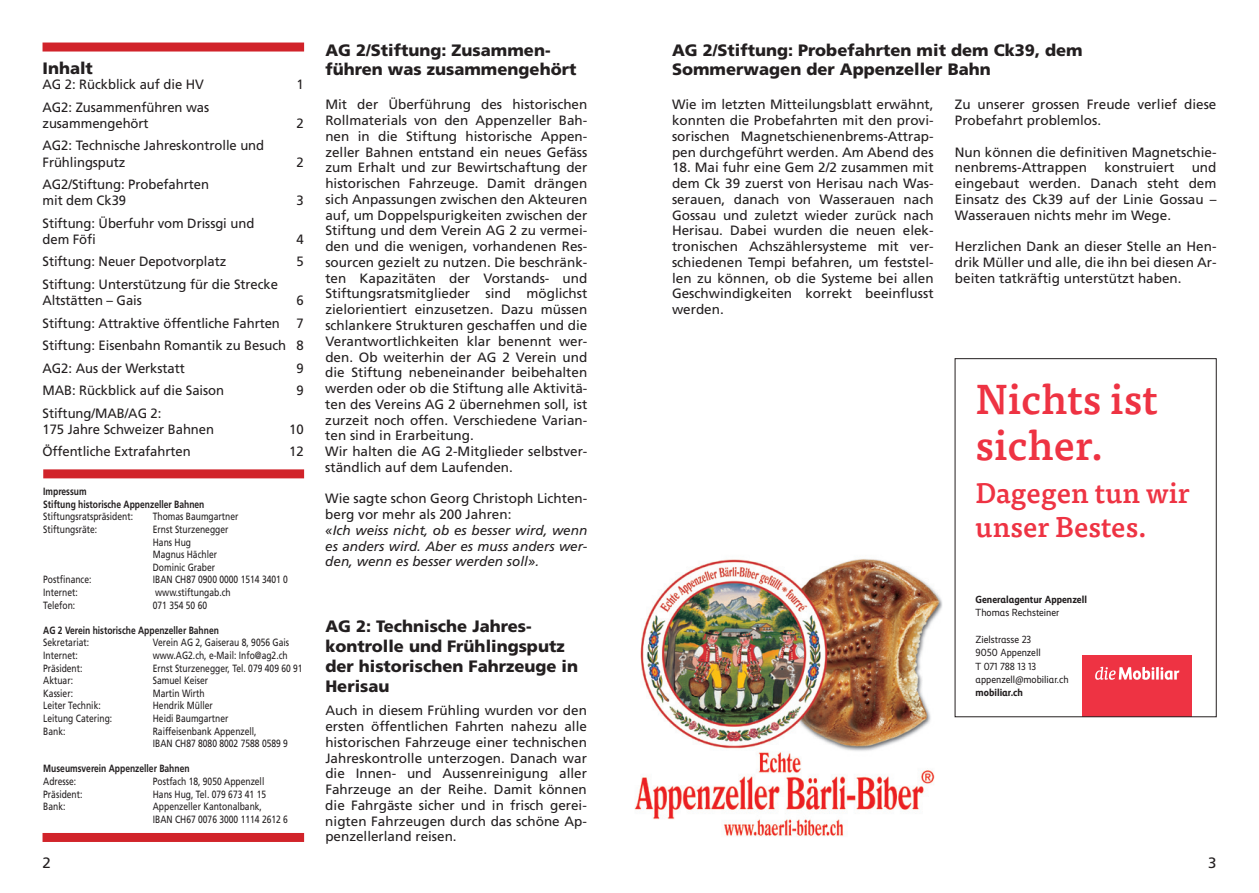
<style>
.page{position:relative;width:1259px;height:893px;background:#fff}
.page>*{position:absolute;margin:0;border:0;box-sizing:border-box;transform-origin:0 0}
.t1{font:500 41.55px/46px "Tisa Pro";color:#ee3343}
.t2{font:500 28.2px/33.9px "Tisa Pro";color:#ee3343}
.t3{font:900 16.5px/19.8px "Frutiger";color:#231f20}
.t4{font:15px "Frutiger";color:#231f20}
.t5{font:13.5px/15.8px "Frutiger";color:#231f20}
.t6{font:italic 13.5px/15.8px "Frutiger";color:#231f20;text-align:justify}
.t7{font:10.5px/12.6px "Frutiger";color:#231f20;scale:.81 1}
.t8{font:700 10.5px/12.6px "Frutiger";color:#231f20;scale:.81 1}
.t9{font:10.35px/13.4px "Mobiliar Realist";color:#231f20}
.t10{font:700 10.35px "Mobiliar Realist";color:#231f20}
</style>
<div class="page">
<div style="left:43px;top:43px;width:261px;height:9px;background:#d1232a"></div>
<div style="left:43px;top:469px;width:261px;height:9px;background:#d1232a"></div>
<div style="left:43px;top:833px;width:261px;height:9px;background:#d1232a"></div>
<img style="left:634px;top:559px;width:308px;height:278px">
<div style="left:1082px;top:655px;width:110px;height:62px;background:#ee3343"></div>
<svg style="left:1095px;top:667px;width:84px;height:13px"></svg>
<div style="left:955px;top:358px;width:261px;height:359px;border:1px solid #231f20"></div>
<p class="t3" style="left:43px;top:58px;width:52px">Inhalt</p>
<p class="t5" style="left:43px;top:77px;width:163px">AG 2: Rückblick auf die HV</p>
<p class="t5" style="left:296px;top:77px;width:9px">1</p>
<p class="t5" style="left:43px;top:99px;width:168px;line-height:16.2px">AG2: Zusammenführen was zusammengehört</p>
<p class="t5" style="left:296px;top:115px;width:9px">2</p>
<p class="t5" style="left:43px;top:138px;width:223px;line-height:16.2px">AG2: Technische Jahreskontrolle und<br>Frühlingsputz</p>
<p class="t5" style="left:43px;top:176px;width:168px;line-height:16.2px">AG2/Stiftung: Probefahrten mit dem Ck39</p>
<p class="t5" style="left:43px;top:215px;width:213px;line-height:16.2px">Stiftung: Überfuhr vom Drissgi und dem Föfi</p>
<p class="t5" style="left:296px;top:154px;width:9px">2</p>
<p class="t5" style="left:296px;top:193px;width:9px">3</p>
<p class="t5" style="left:296px;top:231px;width:9px">4</p>
<p class="t5" style="left:43px;top:254px;width:185px">Stiftung: Neuer Depotvorplatz</p>
<p class="t5" style="left:296px;top:254px;width:9px">5</p>
<p class="t5" style="left:43px;top:276px;width:237px;line-height:16.2px">Stiftung: Unterstützung für die Strecke<br>Altstätten – Gais</p>
<p class="t5" style="left:43px;top:289px;width:262px;line-height:22.5px;text-align:justify;text-indent:254px">6<br>Stiftung: Attraktive öffentliche Fahrten 7<br>Stiftung: Eisenbahn Romantik zu Besuch 8<br>AG2: Aus der Werkstatt</p>
<p class="t5" style="left:296px;top:360px;width:9px">9</p>
<p class="t5" style="left:43px;top:383px;width:183px">MAB: Rückblick auf die Saison</p>
<p class="t5" style="left:296px;top:383px;width:9px">9</p>
<p class="t5" style="left:43px;top:405px;width:173px;line-height:16.2px">Stiftung/MAB/AG 2:<br>175 Jahre Schweizer Bahnen</p>
<p class="t5" style="left:289px;top:421px;width:16px">10</p>
<p class="t5" style="left:43px;top:444px;width:150px">Öffentliche Extrafahrten</p>
<p class="t5" style="left:289px;top:444px;width:16px">12</p>
<p class="t8" style="left:43px;top:485px;width:200px">Impressum<br>Stiftung historische Appenzeller Bahnen</p>
<p class="t7" style="left:43px;top:510px;width:112px">Stiftungsratspräsident:</p>
<p class="t7" style="left:153px;top:510px;width:107px">Thomas Baumgartner</p>
<p class="t7" style="left:43px;top:523px;width:68px">Stiftungsräte:</p>
<p class="t7" style="left:153px;top:523px;width:95px">Ernst Sturzenegger<br>Hans Hug<br>Magnus Hächler<br>Dominic Graber</p>
<p class="t7" style="left:43px;top:573px;width:61px">Postfinance:</p>
<p class="t7" style="left:153px;top:573px;width:168px">IBAN CH87 0900 0000 1514 3401 0</p>
<p class="t7" style="left:43px;top:586px;width:44px">Internet:</p>
<p class="t7" style="left:155px;top:586px;width:95px">www.stiftungab.ch</p>
<p class="t7" style="left:43px;top:599px;width:41px">Telefon:</p>
<p class="t7" style="left:153px;top:599px;width:69px">071 354 50 60</p>
<p class="t8" style="left:43px;top:624px;width:218px">AG 2 Verein historische Appenzeller Bahnen</p>
<p class="t7" style="left:43px;top:636px;width:58px">Sekretariat:</p>
<p class="t7" style="left:153px;top:636px;width:170px">Verein AG 2, Gaiserau 8, 9056 Gais</p>
<p class="t7" style="left:43px;top:649px;width:44px">Internet:</p>
<p class="t7" style="left:153px;top:649px;width:168px">www.AG2.ch, e-Mail: Info@ag2.ch</p>
<p class="t7" style="left:43px;top:662px;width:50px">Präsident:</p>
<p class="t7" style="left:153px;top:662px;width:187px">Ernst Sturzenegger, Tel. 079 409 60 91</p>
<p class="t7" style="left:43px;top:674px;width:38px">Aktuar:</p>
<p class="t7" style="left:153px;top:674px;width:70px">Samuel Keiser</p>
<p class="t7" style="left:43px;top:687px;width:38px">Kassier:</p>
<p class="t7" style="left:153px;top:687px;width:66px">Martin Wirth</p>
<p class="t7" style="left:43px;top:699px;width:73px">Leiter Technik:</p>
<p class="t7" style="left:153px;top:699px;width:76px">Hendrik Müller</p>
<p class="t7" style="left:43px;top:712px;width:87px">Leitung Catering:</p>
<p class="t7" style="left:153px;top:712px;width:95px">Heidi Baumgartner</p>
<p class="t7" style="left:43px;top:725px;width:29px">Bank:</p>
<p class="t7" style="left:153px;top:725px;width:168px">Raiffeisenbank Appenzell,<br>IBAN CH87 8080 8002 7588 0589 9</p>
<p class="t8" style="left:43px;top:762px;width:182px">Museumsverein Appenzeller Bahnen</p>
<p class="t7" style="left:43px;top:775px;width:42px">Adresse:</p>
<p class="t7" style="left:153px;top:775px;width:139px">Postfach 18, 9050 Appenzell</p>
<p class="t7" style="left:43px;top:788px;width:50px">Präsident:</p>
<p class="t7" style="left:153px;top:788px;width:141px">Hans Hug, Tel. 079 673 41 15</p>
<p class="t7" style="left:43px;top:800px;width:29px">Bank:</p>
<p class="t7" style="left:153px;top:800px;width:168px">Appenzeller Kantonalbank,<br>IBAN CH67 0076 3000 1114 2612 6</p>
<p class="t3" style="left:325px;top:40px;width:252px">AG 2/Stiftung: Zusammen&shy;führen was zusammengehört</p>
<p class="t5" style="left:325px;top:97px;width:264px">Mit der Überführung des historischen Rollmaterials von den Appenzeller Bah&shy;nen in die Stiftung historische Appen&shy;zeller Bahnen entstand ein neues Gefäss zum Erhalt und zur Bewirtschaftung der historischen Fahrzeuge. Damit drängen sich Anpassungen zwischen den Akteuren auf, um Doppelspurigkeiten zwischen der Stiftung und dem Verein AG 2 zu vermei&shy;den und die wenigen, vorhandenen Res&shy;sourcen gezielt zu nutzen. Die beschränk&shy;ten Kapazitäten der Vorstands- und Stiftungsratsmitglieder sind möglichst zielorientiert einzusetzen. Dazu müssen schlankere Strukturen geschaffen und die Verantwortlichkeiten klar benennt wer&shy;den. Ob weiterhin der AG 2 Verein und die Stiftung nebeneinander beibehalten werden oder ob die Stiftung alle Aktivitä&shy;ten des Vereins AG 2 übernehmen soll, ist zurzeit noch offen. Verschiedene Varian&shy;ten sind in Erarbeitung.<br>Wir halten die AG 2-Mitglieder selbstver&shy;ständlich auf dem Laufenden.</p>
<p class="t5" style="left:325px;top:491px;width:263px">Wie sagte schon Georg Christoph Lichten&shy;berg vor mehr als 200 Jahren:</p>
<p class="t6" style="left:325px;top:522px;width:263px">«Ich weiss nicht, ob es besser wird, wenn es anders wird. Aber es muss anders wer&shy;den, wenn es besser werden soll».</p>
<p class="t3" style="left:325px;top:616px;width:254px">AG 2: Technische Jahres&shy;kontrolle und Frühlingsputz der historischen Fahrzeuge in<br>Herisau</p>
<p class="t5" style="left:325px;top:703px;width:263px;text-align:justify">Auch in diesem Frühling wurden vor den ersten öffentlichen Fahrten nahezu alle historischen Fahrzeuge einer technischen Jahreskontrolle unterzogen. Danach war die Innen- und Aussenreinigung aller Fahrzeuge an der Reihe. Damit können die Fahrgäste sicher und in frisch gerei&shy;nigten Fahrzeugen durch das schöne Ap&shy;penzellerland reisen.</p>
<p class="t3" style="left:672px;top:40px;width:412px">AG 2/Stiftung: Probefahrten mit dem Ck39, dem<br>Sommerwagen der Appenzeller Bahn</p>
<p class="t5" style="left:672px;top:97px;width:263px;text-align:justify">Wie im letzten Mitteilungsblatt erwähnt, konnten die Probefahrten mit den provi&shy;sorischen Magnetschienenbrems-Attrap&shy;pen durchgeführt werden. Am Abend des</p>
<p class="t5" style="left:672px;top:160px;width:263px;text-align:justify">18. Mai fuhr eine Gem 2/2 zusammen mit dem Ck 39 zuerst von Herisau nach Was&shy;serauen, danach von Wasserauen nach Gossau und zuletzt wieder zurück nach Herisau. Dabei wurden die neuen elek&shy;tronischen Achszählersysteme mit ver&shy;schiedenen Tempi befahren, um feststel&shy;len zu können, ob die Systeme bei allen Geschwindigkeiten korrekt beeinflusst werden.</p>
<p class="t5" style="left:955px;top:97px;width:263px">Zu unserer grossen Freude verlief diese<br>Probefahrt problemlos.</p>
<p class="t5" style="left:955px;top:144px;width:263px">Nun können die definitiven Magnetschie&shy;nenbrems-Attrappen</p>
<p class="t5" style="left:955px;top:160px;width:263px;text-align:justify;text-indent:237px">und eingebaut werden. Danach steht dem Einsatz des Ck39 auf der Linie Gossau – Wasserauen nichts mehr im Wege.</p>
<p class="t5" style="left:955px;top:239px;width:263px;text-align:justify">Herzlichen Dank an dieser Stelle an Hen&shy;drik Müller und alle, die ihn bei diesen Ar&shy;beiten tatkräftig unterstützt haben.</p>
<p class="t5" style="left:1104px;top:160px;width:71px">konstruiert</p>
<h1 class="t1" style="left:975px;top:374px;width:184px">Nichts ist sicher.</h1>
<h2 class="t2" style="left:975px;top:474px;width:216px">Dagegen tun wir unser Bestes.</h2>
<p class="t10" style="left:975px;top:593px;width:113px">Generalagentur Appenzell</p>
<p class="t9" style="left:975px;top:606px;width:85px">Thomas Rechsteiner</p>
<p class="t9" style="left:975px;top:633px;width:95px">Zielstrasse 23<br>9050 Appenzell<br>T 071 788 13 13 appenzell@mobiliar.ch</p>
<p class="t10" style="left:975px;top:687px;width:49px">mobiliar.ch</p>
<p class="t4" style="left:43px;top:854px;width:10px">2</p>
<p class="t4" style="left:1208px;top:854px;width:10px">3</p>
</div>
